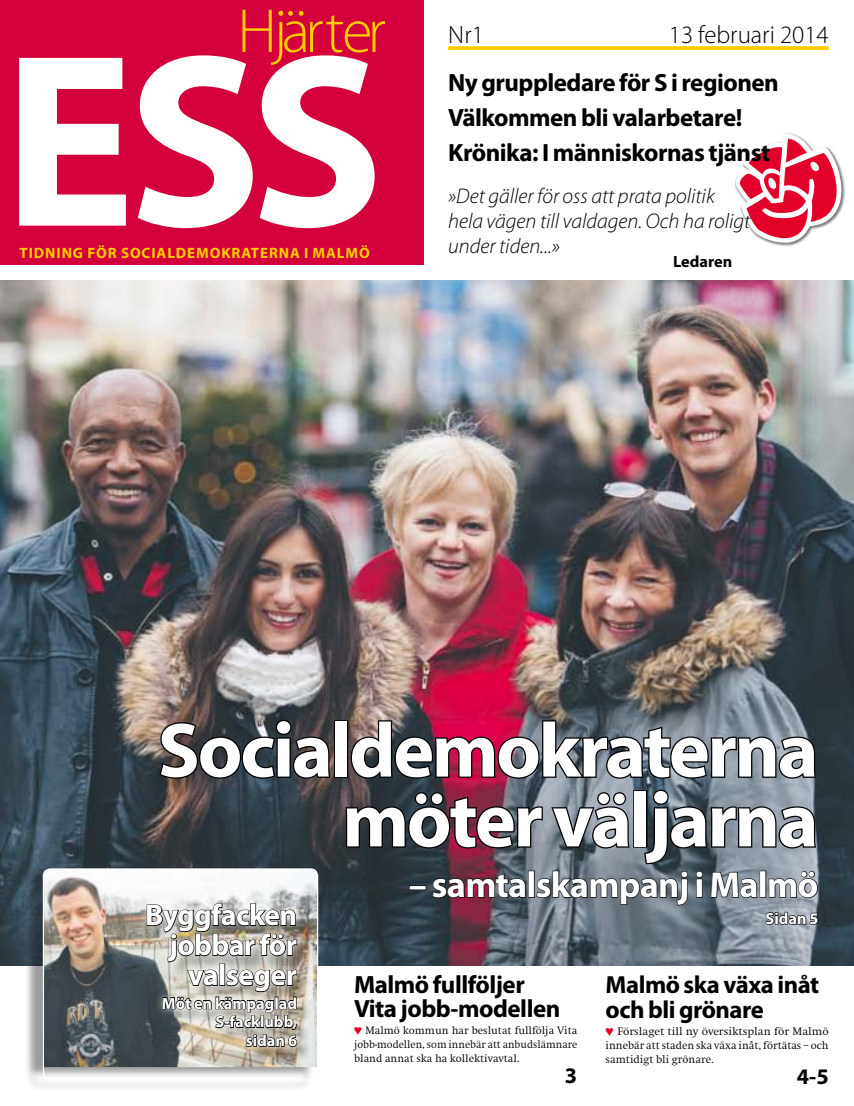
<style>
.page{position:relative;width:854px;height:1106px;background:#fff}
.page>*{position:absolute;margin:0;border:0;box-sizing:border-box;transform-origin:0 0}
.t1{font:700 248.75px "Myriad Pro";color:#fff}
.t2{font:700 77.5px/69.8px "Myriad";letter-spacing:-.03em;color:#fff;text-align:right}
.t3{font:300 62.5px "Myriad Pro";color:#fecc00}
.t4{font:700 36.25px "Myriad Pro";color:#fff}
.t5{font:700 30px/30px "Myriad Pro";letter-spacing:-.02em;color:#fff;text-align:right}
.t6{font:700 25px/34.6px "Myriad Pro";letter-spacing:-.02em;color:#000}
.t7{font:300 25px "Myriad Pro";color:#000}
.t8{font:700 24.75px/24.8px "Myriad Pro";letter-spacing:-.025em;color:#000}
.t9{font:700 22.25px "Myriad Pro";color:#000}
.t10{font:italic 300 21.25px/25px "Myriad Pro";color:#000}
.t11{font:700 16.25px/18.8px "Myriad Pro";color:#fff;text-align:right}
.t12{font:700 16.25px "Myriad Pro";color:#000}
.t13{font:700 15px "Myriad Pro";letter-spacing:.06em;color:#fecc00}
.t14{font:300 11.25px/13.8px "Swift EF";color:#000;text-align:justify;scale:1.04 1}
.t15{font:300 11.12px/13.6px "Swift EF";color:#000;text-align:justify}
.s1{color:#e20022}
</style>
<div class="page">
<img style="left:0;top:281px;width:854px;height:684px">
<div style="left:25px;top:866px;width:288px;height:225px;background:#000;opacity:.4"></div>
<img style="left:43px;top:869px;width:275px;height:198px">
<div style="left:43px;top:868px;width:275px;height:212px;border:1px solid #fff;border-radius:7px"></div>
<div style="left:0;top:0;width:423px;height:265px;background:#d4003c"></div>
<svg style="left:736px;top:133px;width:109px;height:111px"></svg>
<svg style="left:448px;top:46px;width:381px;height:4px;background:#fecf0f"></svg>
<svg style="left:158px;top:718px;width:174px;height:62px;background:#37373a"></svg>
<div style="left:334px;top:720px;width:14px;height:57px;border:2px solid #000"></div>
<svg style="left:352px;top:719px;width:466px;height:61px;background:#665160"></svg>
<svg style="left:344px;top:788px;width:475px;height:154px;background:#5a5b65"></svg>
<div style="left:148px;top:905px;width:165px;height:157px;background:#000;opacity:.3"></div>
<div style="left:138px;top:895px;width:166px;height:160px;background:#fff;opacity:.75"></div>
<svg style="left:146px;top:902px;width:152px;height:61px;background:#999791"></svg>
<div style="left:219px;top:963px;width:6px;height:22px;border:1px solid #000"></div>
<svg style="left:161px;top:969px;width:137px;height:95px;background:#98958c"></svg>
<h3 class="t3" style="left:237px;top:-7px;width:150px">Hjärter</h3>
<h1 class="t1" style="left:2px;top:-20px;width:383px">ess</h1>
<p class="t13" style="left:20px;top:243px;width:352px">Tidning för socialdemokraterna I Malmö</p>
<p class="t7" style="left:448px;top:19px;width:37px">Nr1</p>
<p class="t7" style="left:669px;top:19px;width:161px">13 februari 2014</p>
<p class="t6" style="left:448px;top:65px;width:332px">Ny gruppledare för S i regionen<br>Välkommen bli valarbetare!<br>Krönika: I människornas tjänst</p>
<p class="t10" style="left:448px;top:184px;width:304px">»Det gäller för oss att prata politik hela vägen till valdagen. Och ha roligt under tiden...»</p>
<p class="t12" style="left:673px;top:251px;width:61px">Ledaren</p>
<h2 class="t2" style="left:158px;top:718px;width:662px">Socialdemokraterna möter väljarna</h2>
<h3 class="t4" style="left:409px;top:861px;width:411px">– samtalskampanj i Malmö</h3>
<p class="t5" style="left:145px;top:899px;width:153px">Byggfacken</p>
<p class="t11" style="left:766px;top:908px;width:54px">Sidan 5</p>
<p class="t5" style="left:169px;top:929px;width:129px">jobbar för valseger</p>
<p class="t11" style="left:162px;top:993px;width:137px">Möt en kämpaglad<br>S-facklubb,<br>sidan 6</p>
<p class="t8" style="left:606px;top:971px;width:215px">Malmö ska växa inåt och bli grönare</p>
<p class="t14" style="left:606px;top:1024px;width:216px"><span class="s1">♥</span> Förslaget till ny översiktsplan för Malmö innebär att staden ska växa inåt, förtätas – och samtidigt bli grönare.</p>
<p class="t9" style="left:797px;top:1061px;width:33px">4-5</p>
<p class="t6" style="left:354px;top:972px;width:208px;line-height:23.8px">Malmö fullföljer<br>Vita jobb-modellen</p>
<p class="t15" style="left:354px;top:1024px;width:225px"><span class="s1">♥</span> Malmö kommun har beslutat fullfölja Vita jobb-modellen, som innebär att anbudslämnare bland annat ska ha kollektivavtal.</p>
<p class="t9" style="left:565px;top:1060px;width:14px">3</p>
</div>
